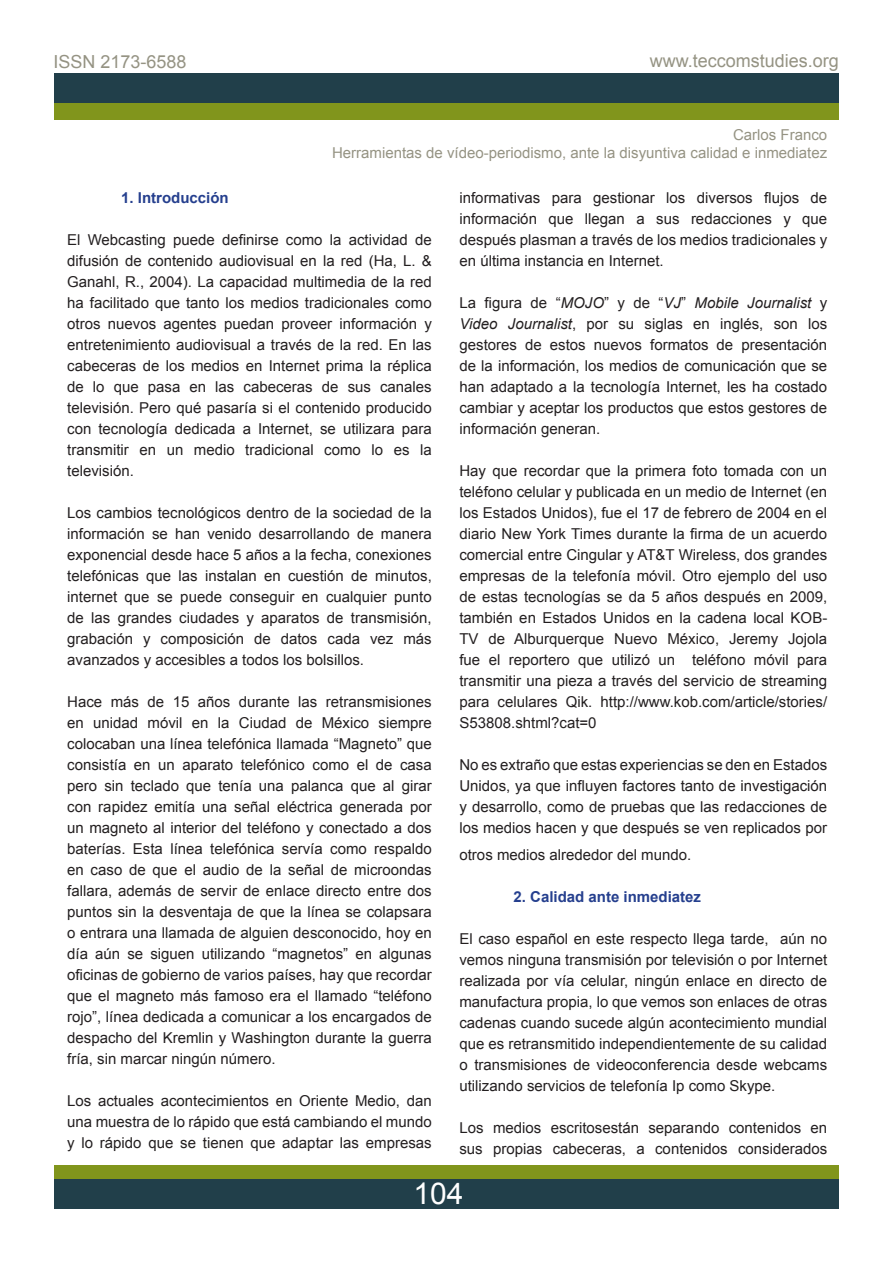
<style>
.page{position:relative;width:893px;height:1263px;background:#fff}
.page>*{position:absolute;margin:0;border:0;box-sizing:border-box;transform-origin:0 0}
.t1{font:30px "Arial";color:#fff}
.t2{font:18px "Arial";color:#959383}
.t3{font:15px/21px "Arial";color:#231f20;text-align:justify}
.t4{font:15px "Arial";color:#959383}
.t5{font:700 15px "Arial";color:#253f8e}
.s1{font-style:italic}
</style>
<div class="page">
<div style="left:54px;top:1165px;width:785px;height:30px;background:#81951c"></div>
<div style="left:54px;top:1179px;width:785px;height:30px;background:#213f4a"></div>
<div style="left:54px;top:90px;width:785px;height:29px;background:#81951c"></div>
<div style="left:54px;top:73px;width:785px;height:30px;background:#213f4a"></div>
<p class="t2" style="left:53px;top:50px;width:135px">ISSN 2173-6588</p>
<p class="t2" style="left:650px;top:49px;width:191px">www.teccomstudies.org</p>
<p class="t4" style="left:733px;top:125px;width:96px">Carlos Franco</p>
<p class="t4" style="left:332px;top:143px;width:497px">Herramientas de vídeo-periodismo, ante la disyuntiva calidad e inmediatez</p>
<p class="t5" style="left:121px;top:188px;width:109px">1. Introducción</p>
<p class="t3" style="left:67px;top:230px;width:366px">El Webcasting puede definirse como la actividad de difusión de contenido audiovisual en la red (Ha, L. &amp; Ganahl, R., 2004). La capacidad multimedia de la red ha facilitado que tanto los medios tradicionales como otros nuevos agentes puedan proveer información y entretenimiento audiovisual a través de la red. En las cabeceras de los medios en Internet prima la réplica de lo que pasa en las cabeceras de sus canales televisión. Pero qué pasaría si el contenido producido con tecnología dedicada a Internet, se utilizara para transmitir en un medio tradicional como lo es la televisión.</p>
<p class="t3" style="left:67px;top:503px;width:366px">Los cambios tecnológicos dentro de la sociedad de la información se han venido desarrollando de manera exponencial desde hace 5 años a la fecha, conexiones telefónicas que las instalan en cuestión de minutos, internet que se puede conseguir en cualquier punto de las grandes ciudades y aparatos de transmisión, grabación y composición de datos cada vez más avanzados y accesibles a todos los bolsillos.</p>
<p class="t3" style="left:67px;top:692px;width:366px">Hace más de 15 años durante las retransmisiones en unidad móvil en la Ciudad de México siempre colocaban una línea telefónica llamada “Magneto” que consistía en un aparato telefónico como el de casa pero sin teclado que tenía una palanca que al girar con rapidez emitía una señal eléctrica generada por un magneto al interior del teléfono y conectado a dos baterías. Esta línea telefónica servía como respaldo en caso de que el audio de la señal de microondas fallara, además de servir de enlace directo entre dos puntos sin la desventaja de que la línea se colapsara o entrara una llamada de alguien desconocido, hoy en día aún se siguen utilizando “magnetos” en algunas oficinas de gobierno de varios países, hay que recordar que el magneto más famoso era el llamado “teléfono rojo”, línea dedicada a comunicar a los encargados de despacho del Kremlin y Washington durante la guerra fría, sin marcar ningún número.</p>
<p class="t3" style="left:67px;top:1091px;width:366px">Los actuales acontecimientos en Oriente Medio, dan una muestra de lo rápido que está cambiando el mundo y lo rápido que se tienen que adaptar las empresas</p>
<p class="t3" style="left:459px;top:188px;width:369px">informativas para gestionar los diversos flujos de información que llegan a sus redacciones y que después plasman a través de los medios tradicionales y en última instancia en Internet.</p>
<p class="t3" style="left:459px;top:293px;width:369px">La figura de “<span class="s1">MOJO</span>” y de “<span class="s1">VJ</span>” <span class="s1">Mobile Journalist</span> y <span class="s1">Video Journalist</span>, por su siglas en inglés, son los gestores de estos nuevos formatos de presentación de la información, los medios de comunicación que se han adaptado a la tecnología Internet, les ha costado cambiar y aceptar los productos que estos gestores de información generan.</p>
<p class="t3" style="left:459px;top:461px;width:369px">Hay que recordar que la primera foto tomada con un teléfono celular y publicada en un medio de Internet (en los Estados Unidos), fue el 17 de febrero de 2004 en el diario New York Times durante la firma de un acuerdo comercial entre Cingular y AT&amp;T Wireless, dos grandes empresas de la telefonía móvil. Otro ejemplo del uso de estas tecnologías se da 5 años después en 2009, también en Estados Unidos en la cadena local KOB-TV de Alburquerque Nuevo México, Jeremy Jojola fue el reportero que utilizó un teléfono móvil para transmitir una pieza a través del servicio de streaming para celulares Qik. http://www.kob.com/article/stories/ S53808.shtml?cat=0</p>
<p class="t3" style="left:459px;top:755px;width:369px">No es extraño que estas experiencias se den en Estados Unidos, ya que influyen factores tanto de investigación y desarrollo, como de pruebas que las redacciones de los medios hacen y que después se ven replicados por</p>
<p class="t3" style="left:459px;top:845px;width:233px">otros medios alrededor del mundo.</p>
<p class="t5" style="left:513px;top:887px;width:189px">2. Calidad ante inmediatez</p>
<p class="t3" style="left:459px;top:929px;width:369px">El caso español en este respecto llega tarde, aún no vemos ninguna transmisión por televisión o por Internet realizada por vía celular, ningún enlace en directo de manufactura propia, lo que vemos son enlaces de otras cadenas cuando sucede algún acontecimiento mundial que es retransmitido independientemente de su calidad o transmisiones de videoconferencia desde webcams utilizando servicios de telefonía Ip como Skype.</p>
<p class="t3" style="left:459px;top:1118px;width:369px">Los medios escritosestán separando contenidos en sus propias cabeceras, a contenidos considerados</p>
<p class="t1" style="left:413px;top:1174px;width:52px">104</p>
</div>
